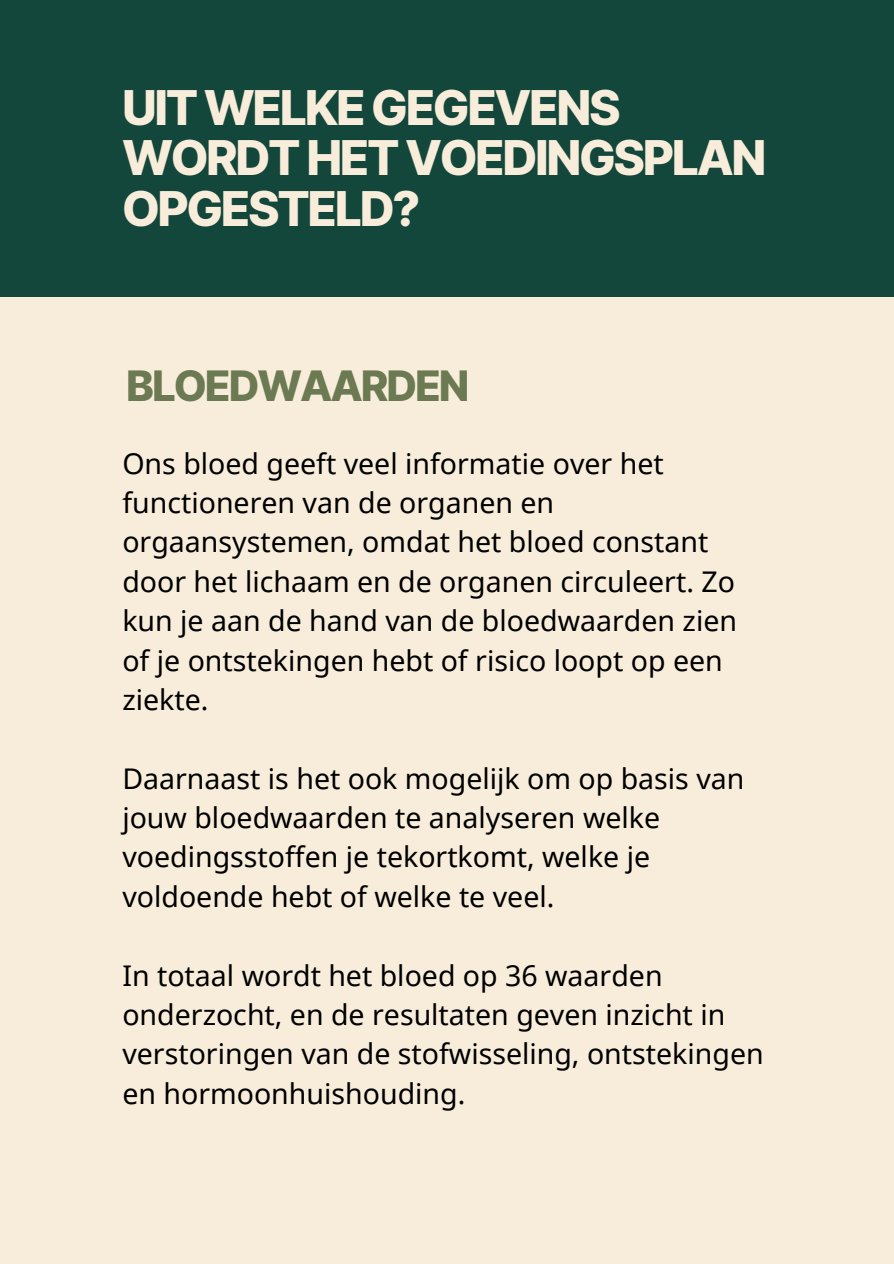
<style>
.page{position:relative;width:894px;height:1264px;background:#fff}
.page>*{position:absolute;margin:0;border:0;box-sizing:border-box;transform-origin:0 0}
.t1{font:800 48px/50.7px "Inter";letter-spacing:-.05em;color:#f8edda}
.t2{font:800 42px "Inter";letter-spacing:-.05em;color:#6b7a52}
.t3{font:28.5px/39.3px "Noto Sans";color:#000}
</style>
<div class="page">
<div style="left:0;top:0;width:893px;height:1263px;background:#f8edda"></div>
<div style="left:0;top:0;width:893px;height:296px;background:#14473b"></div>
<p class="t1" style="left:122px;top:82px;width:645px">UIT WELKE GEGEVENS<br>WORDT HET VOEDINGSPLAN<br>OPGESTELD?</p>
<p class="t2" style="left:126px;top:360px;width:344px">BLOEDWAARDEN</p>
<h1 class="t3" style="left:122px;top:443px;width:616px">Ons bloed geeft veel informatie over het functioneren van de organen en orgaansystemen, omdat het bloed constant door het lichaam en de organen circuleert. Zo kun je aan de hand van de bloedwaarden zien of je ontstekingen hebt of risico loopt op een ziekte.</h1>
<h2 class="t3" style="left:122px;top:758px;width:623px">Daarnaast is het ook mogelijk om op basis van jouw bloedwaarden te analyseren welke voedingsstoffen je tekortkomt, welke je voldoende hebt of welke te veel.</h2>
<p class="t3" style="left:122px;top:954px;width:642px">In totaal wordt het bloed op 36 waarden onderzocht, en de resultaten geven inzicht in verstoringen van de stofwisseling, ontstekingen en hormoonhuishouding.</p>
</div>
